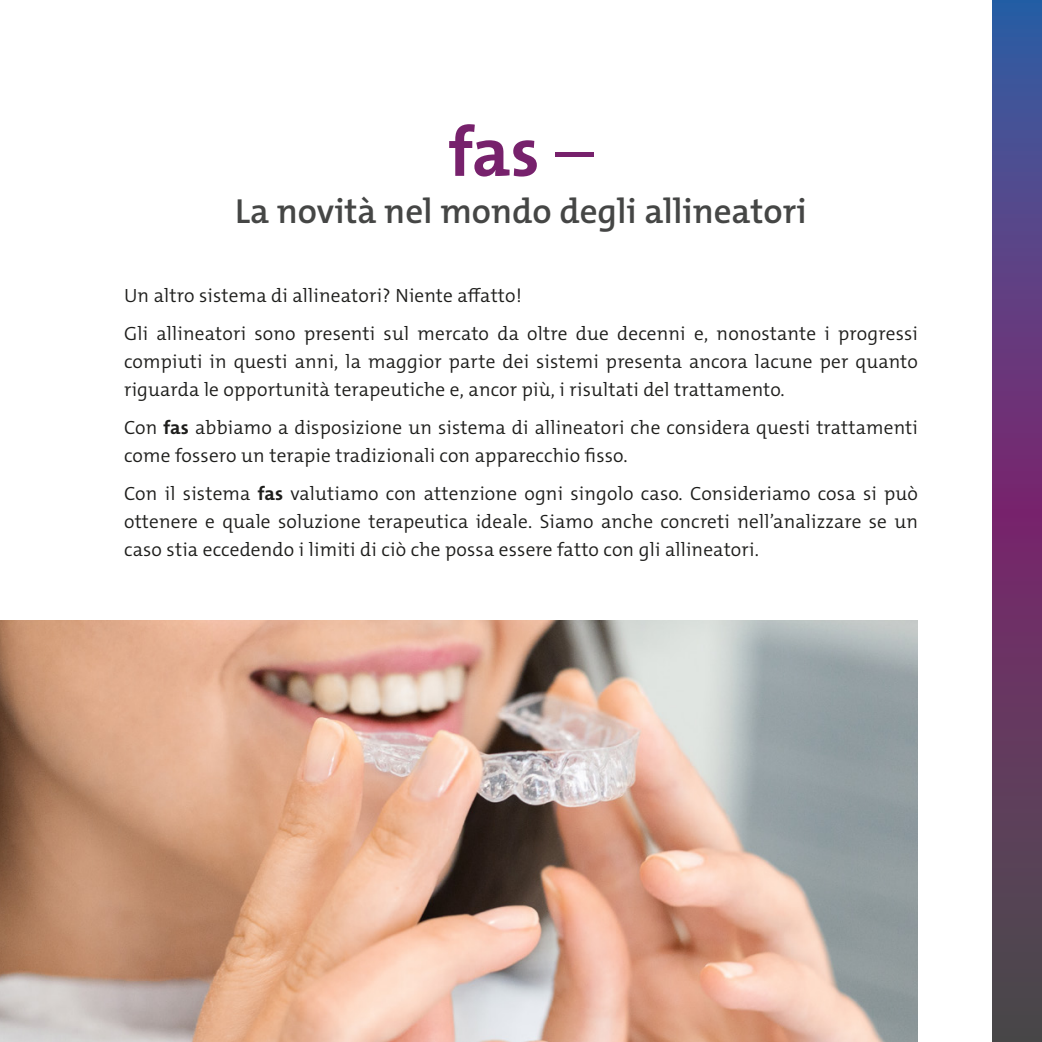
<style>
.page{position:relative;width:1042px;height:1042px;background:#fff}
.page>*{position:absolute;margin:0;border:0;box-sizing:border-box;transform-origin:0 0}
.t1{font:700 70px "The Mix C5";color:#77216c}
.t2{font:600 35px "The Mix C5";color:#454645}
.copy_2mm_abstand{font:300 19.25px/28px "The Mix C5";letter-spacing:.01em;color:#1d1d1b;text-align:justify}
.s1{font-weight:300}
.s2{font-weight:700}
</style>
<div class="page">
<svg style="left:992px;top:0;width:50px;height:1042px;background:#5b3e71"></svg>
<img style="left:0;top:620px;width:918px;height:422px">
<p class="t1" style="left:449px;top:107px;width:146px">fas <span class="s1">–</span></p>
<p class="t2" style="left:235px;top:188px;width:573px">La novità nel mondo degli allineatori</p>
<p class="copy_2mm_abstand" style="left:124px;top:282px;width:399px">Un altro sistema di allineatori? Niente affatto!</p>
<p class="copy_2mm_abstand" style="left:124px;top:320px;width:795px">Gli allineatori sono presenti sul mercato da oltre due decenni e, nonostante i progressi compiuti in questi anni, la maggior parte dei sistemi presenta ancora lacune per quanto riguarda le opportunità terapeutiche e, ancor più, i risultati del trattamento.</p>
<p class="copy_2mm_abstand" style="left:124px;top:413px;width:795px">Con <span class="s2">fas</span> abbiamo a disposizione un sistema di allineatori che considera questi trattamenti come fossero un terapie tradizionali con apparecchio fisso.</p>
<p class="copy_2mm_abstand" style="left:124px;top:479px;width:795px">Con il sistema <span class="s2">fas</span> valutiamo con attenzione ogni singolo caso. Consideriamo cosa si può ottenere e quale soluzione terapeutica ideale. Siamo anche concreti nell’analizzare se un caso stia eccedendo i limiti di ciò che possa essere fatto con gli allineatori.</p>
</div>
